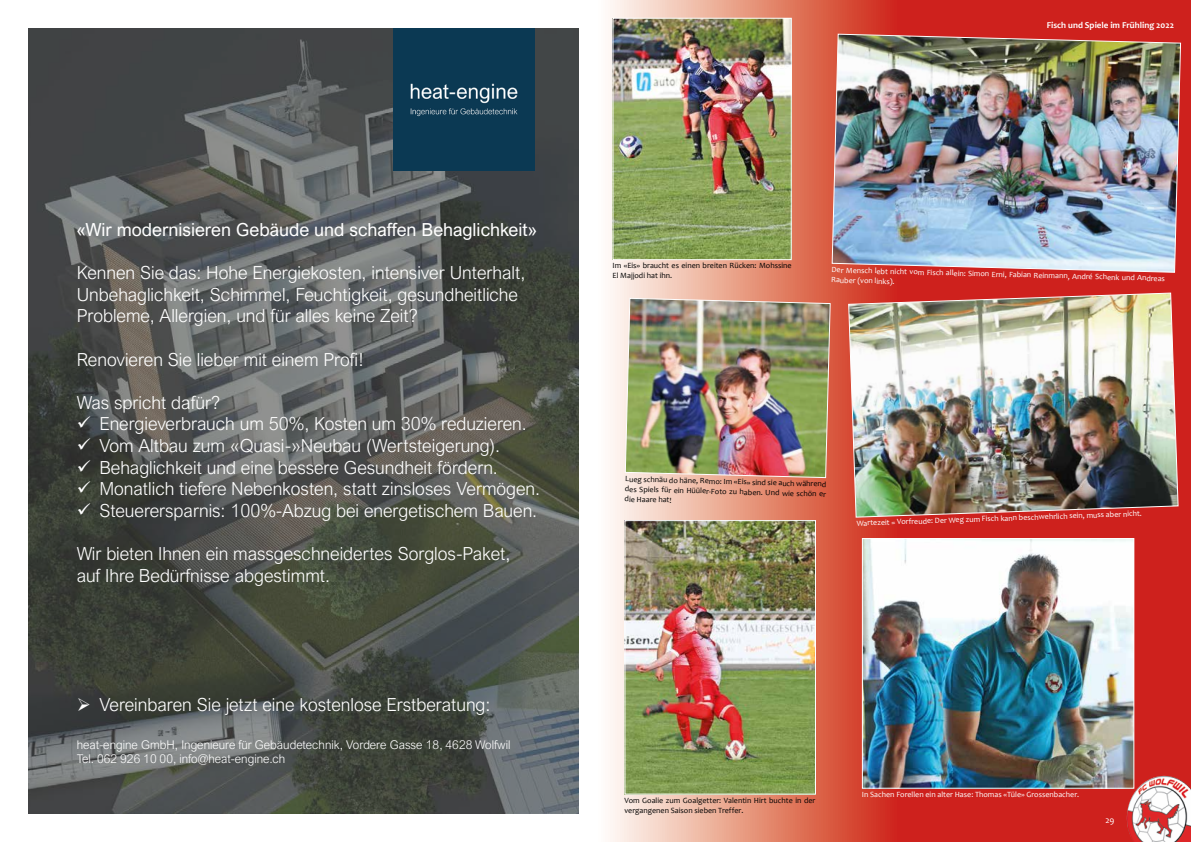
<style>
.page{position:relative;width:1191px;height:842px;background:#fff}
.page>*{position:absolute;margin:0;border:0;box-sizing:border-box;transform-origin:0 0}
.t1{font:300 18px/21.6px "Arial Nova";color:#fff}
.t2{font:18px "Arial Nova";color:#fff}
.t3{font:300 12px/14.4px "Arial Nova";color:#fff}
.t4{font:700 9px "Candara";color:#fff}
.t5{font:9px "Candara";color:#fff}
.t6{font:8px/10px "Candara";color:#000}
.t7{font:8px/8.9px "Candara";color:#fff}
</style>
<div class="page">
<div style="left:28px;top:28px;width:550px;height:785px;background:#4a4949;opacity:.6"></div>
<div style="left:393px;top:28px;width:142px;height:142px;background:#0b3953"></div>
<svg style="left:610px;top:0;width:581px;height:842px;background:#db5e51"></svg>
<img style="left:831px;top:33px;width:350px;height:240px">
<img style="left:864px;top:540px;width:268px;height:247px">
<div style="left:862px;top:538px;width:272px;height:251px;border:1px solid #fff"></div>
<img style="left:614px;top:20px;width:175px;height:238px">
<div style="left:612px;top:18px;width:179px;height:242px;border:1px solid #fff"></div>
<img style="left:624px;top:297px;width:207px;height:181px">
<img style="left:626px;top:522px;width:188px;height:270px">
<div style="left:624px;top:520px;width:192px;height:274px;border:1px solid #fff"></div>
<img style="left:848px;top:292px;width:330px;height:226px">
<img style="left:1126px;top:776px;width:65px;height:66px">
<p class="t4" style="left:1046px;top:20px;width:129px">Fisch und Spiele im Frühling 2022</p>
<p class="t2" style="left:77px;top:219px;width:462px">«Wir modernisieren Gebäude und schaffen Behaglichkeit»</p>
<p class="t1" style="left:77px;top:262px;width:450px">Kennen Sie das: Hohe Energiekosten, intensiver Unterhalt,<br>Unbehaglichkeit, Schimmel, Feuchtigkeit, gesundheitliche<br>Probleme, Allergien, und für alles keine Zeit?</p>
<p class="t1" style="left:77px;top:348px;width:289px">Renovieren Sie lieber mit einem Profi!</p>
<p class="t1" style="left:77px;top:392px;width:145px">Was spricht dafür?</p>
<p class="t1" style="left:77px;top:413px;width:451px">✓ Energieverbrauch um 50%, Kosten um 30% reduzieren.</p>
<p class="t1" style="left:77px;top:435px;width:425px">✓ Vom Altbau zum «Quasi-»Neubau (Wertsteigerung).</p>
<p class="t1" style="left:77px;top:456px;width:423px">✓ Behaglichkeit und eine bessere Gesundheit fördern.</p>
<p class="t1" style="left:77px;top:478px;width:465px">✓ Monatlich tiefere Nebenkosten, statt zinsloses Vermögen.</p>
<p class="t1" style="left:77px;top:500px;width:462px">✓ Steuerersparnis: 100%-Abzug bei energetischem Bauen.</p>
<p class="t1" style="left:77px;top:543px;width:435px">Wir bieten Ihnen ein massgeschneidertes Sorglos-Paket, auf Ihre Bedürfnisse abgestimmt.</p>
<p class="t1" style="left:77px;top:694px;width:415px">➢ Vereinbaren Sie jetzt eine kostenlose Erstberatung:</p>
<p class="t3" style="left:77px;top:737px;width:435px">heat-engine GmbH, Ingenieure für Gebäudetechnik, Vordere Gasse 18, 4628 Wolfwil<br>Tel. 062 926 10 00, info@heat-engine.ch</p>
<p class="t6" style="left:612px;top:260px;width:181px">Im «Eis» braucht es einen breiten Rücken: Mohssine<br>El Majjodi hat ihn.</p>
<p class="t7" style="left:831px;top:267px;width:335px;rotate:1deg">Der Mensch lebt nicht vom Fisch allein: Simon Erni, Fabian Reinmann, André Schenk und Andreas<br>Rauber (von links).</p>
<p class="t6" style="left:625px;top:475px;width:203px;line-height:9.7px;text-align:justify;rotate:1deg">Lueg schnäu do häne, Remo: Im «Eis» sind sie auch während des Spiels für ein Hüüler-Foto zu haben. Und wie schön er die Haare hat!</p>
<p class="t7" style="left:856px;top:519px;width:287px;rotate:-2deg">Wartezeit = Vorfreude: Der Weg zum Fisch kann beschwehrlich sein, muss aber nicht.</p>
<p class="t6" style="left:624px;top:795px;width:192px">Vom Goalie zum Goalgetter: Valentin Hirt buchte in der vergangenen Saison sieben Treffer.</p>
<p class="t7" style="left:862px;top:790px;width:219px">In Sachen Forellen ein alter Hase: Thomas «Tüle» Grossenbacher.</p>
<p class="t5" style="left:1105px;top:815px;width:11px">29</p>
</div>
